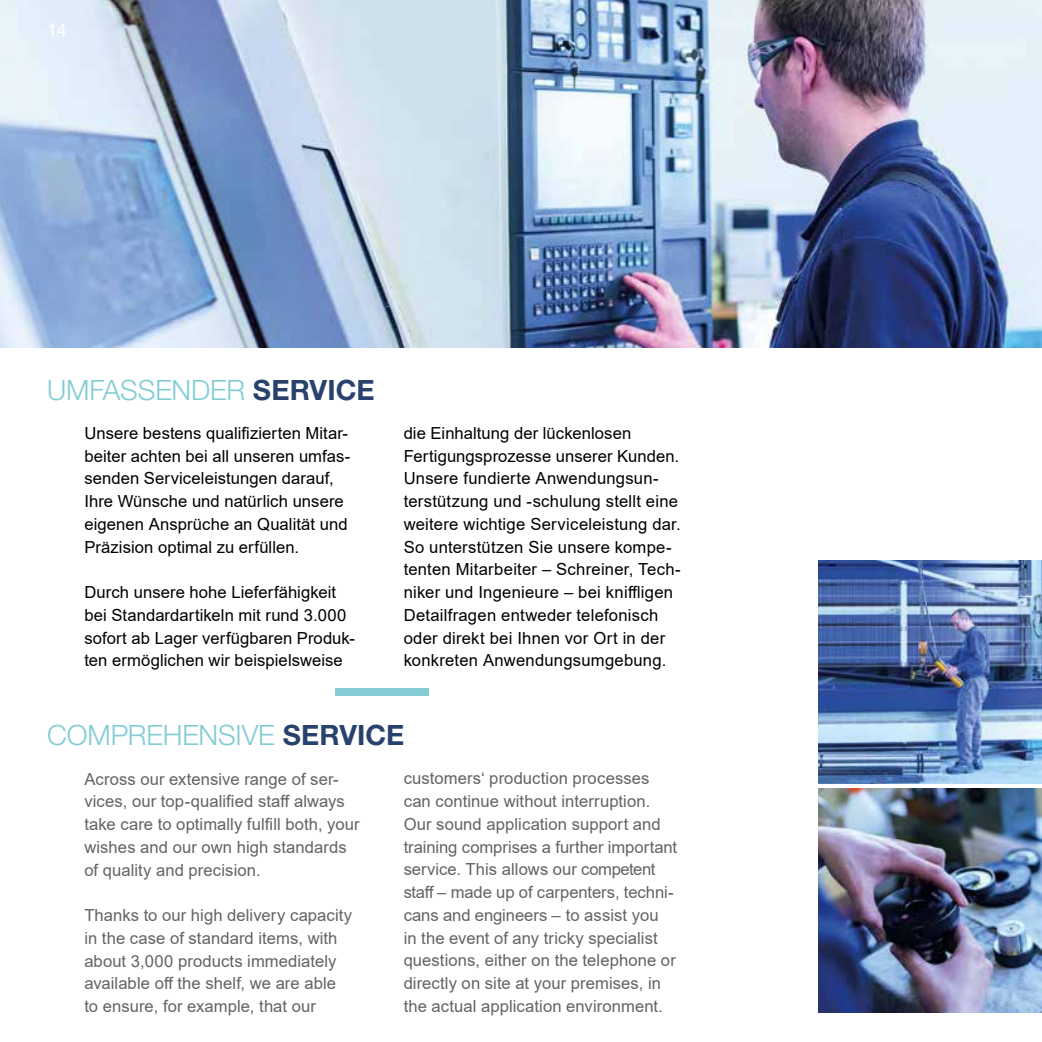
<style>
.page{position:relative;width:1042px;height:1042px;background:#fff}
.page>*{position:absolute;margin:0;border:0;box-sizing:border-box;transform-origin:0 0}
.t1{font:300 28px "Helvetica Neue LT Std";letter-spacing:-.005em;color:#83ccd4}
.t2{font:17.5px "Arial";color:#fff}
.t3{font:16.62px/22.8px "Arial";letter-spacing:.005em;color:#000}
.t4{font:16.62px/22.8px "Arial";letter-spacing:.005em;color:#636362}
.s1{font-weight:700;color:#28426d}
</style>
<div class="page">
<div style="left:335px;top:688px;width:93px;height:8px;background:#83ccd4"></div>
<img style="left:819px;top:789px;width:223px;height:223px">
<img style="left:0;top:0;width:1042px;height:348px">
<img style="left:819px;top:560px;width:223px;height:224px">
<p class="t2" style="left:47px;top:17px;width:21px">14</p>
<h1 class="t1" style="left:47px;top:372px;width:329px">UMFASSENDER <span class="s1">SERVICE</span></h1>
<p class="t3" style="left:84px;top:421px;width:267px">Unsere bestens qualifizierten Mitar&shy;beiter achten bei all unseren umfas&shy;senden Serviceleistungen darauf, Ihre Wünsche und natürlich unsere eigenen Ansprüche an Qualität und Präzision optimal zu erfüllen.</p>
<p class="t3" style="left:84px;top:581px;width:272px">Durch unsere hohe Lieferfähigkeit bei Standardartikeln mit rund 3.000 sofort ab Lager verfügbaren Produk&shy;ten ermöglichen wir beispielsweise</p>
<p class="t3" style="left:404px;top:421px;width:279px">die Einhaltung der lückenlosen Fertigungsprozesse unserer Kunden.<br>Unsere fundierte Anwendungsun&shy;terstützung und -schulung stellt eine weitere wichtige Serviceleistung dar.<br>So unterstützen Sie unsere kompe&shy;tenten Mitarbeiter – Schreiner, Tech&shy;niker und Ingenieure – bei kniffligen Detailfragen entweder telefonisch oder direkt bei Ihnen vor Ort in der konkreten Anwendungsumgebung.</p>
<h1 class="t1" style="left:47px;top:717px;width:359px">COMPREHENSIVE <span class="s1">SERVICE</span></h1>
<p class="t4" style="left:84px;top:767px;width:277px">Across our extensive range of ser&shy;vices, our top-qualified staff always take care to optimally fulfill both, your wishes and our own high standards of quality and precision.</p>
<p class="t4" style="left:84px;top:903px;width:269px">Thanks to our high delivery capacity in the case of standard items, with about 3,000 products immediately available off the shelf, we are able to ensure, for example, that our</p>
<p class="t4" style="left:404px;top:767px;width:275px">customers‘ production processes can continue without interruption.<br>Our sound application support and training comprises a further important service. This allows our competent staff – made up of carpenters, techni&shy;cans and engineers – to assist you<br>in the event of any tricky specialist questions, either on the telephone or directly on site at your premises, in the actual application environment.</p>
</div>
